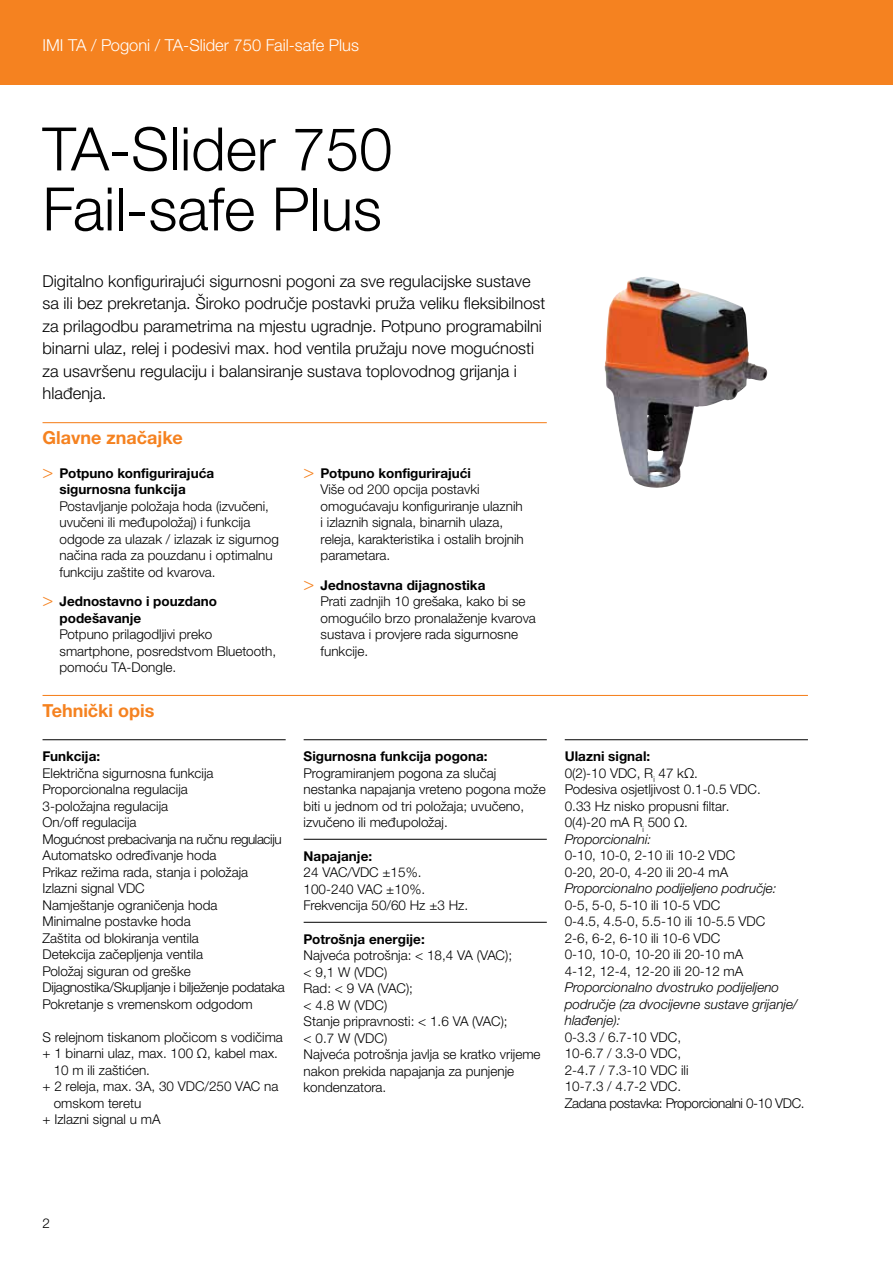
<style>
.page{position:relative;width:893px;height:1263px;background:#fff}
.page>*{position:absolute;margin:0;border:0;box-sizing:border-box;transform-origin:0 0}
.t1{font:300 60px/60px "Helvetica Neue LTW1 G";color:#000}
.t2{font:700 18px "Helvetica Neue LTW1 G";color:#f58220}
.t3{font:300 16.5px/22.5px "Helvetica Neue LTW1 G";color:#000}
.t4{font:300 16.5px "Helvetica Neue LTW1 G";color:#fff}
.t5{font:300 13.5px/16.5px "Helvetica Neue LTW1 G";color:#000}
.t6{font:700 13.5px/16.5px "Helvetica Neue LTW1 G";color:#000}
.t7{font:italic 300 13.5px/16.5px "Helvetica Neue LTW1 G";color:#000}
.t8{font:300 13.5px/16.5px "Helvetica Neue LTW1 G";letter-spacing:-.03em;color:#000}
.s1{font-family:"Helvetica Neue LT Std";font-weight:300;font-size:18px;color:#f58220}
.s2{font-family:"Helvetica Neue LT Std";font-size:18px;color:#f58220}
.s3{font-weight:700}
.s4{font-style:italic}
</style>
<div class="page">
<div style="left:0;top:0;width:893px;height:85px;background:#f58220"></div>
<hr style="left:43px;top:422px;width:504px;height:1px;background:#f58220">
<hr style="left:43px;top:695px;width:765px;height:1px;background:#f58220">
<hr style="left:43px;top:739px;width:243px;height:1px;background:#000">
<hr style="left:304px;top:739px;width:243px;height:1px;background:#000">
<hr style="left:304px;top:839px;width:243px;height:1px;background:#000">
<hr style="left:304px;top:922px;width:243px;height:1px;background:#000">
<hr style="left:565px;top:739px;width:243px;height:1px;background:#000">
<img style="left:604px;top:277px;width:164px;height:211px">
<p class="t4" style="left:43px;top:35px;width:318px">IMI TA / Pogoni / TA-Slider 750 Fail-safe Plus</p>
<h1 class="t1" style="left:43px;top:119px;width:351px">TA-Slider 750<br>Fail-safe Plus</h1>
<p class="t3" style="left:43px;top:270px;width:504px">Digitalno konfigurirajući sigurnosni pogoni za sve regulacijske sustave sa ili bez prekretanja. Široko područje postavki pruža veliku fleksibilnost za prilagodbu parametrima na mjestu ugradnje. Potpuno programabilni binarni ulaz, relej i podesivi max. hod ventila pružaju nove mogućnosti za usavršenu regulaciju i balansiranje sustava toplovodnog grijanja i hlađenja.</p>
<h2 class="t2" style="left:43px;top:427px;width:142px">Glavne značajke</h2>
<p class="t6" style="left:60px;top:465px;width:156px;text-indent:-17px"><span class="s1">&gt;</span> Potpuno konfigurirajuća sigurnosna funkcija</p>
<p class="t5" style="left:60px;top:498px;width:221px">Postavljanje položaja hoda (izvučeni, uvučeni ili međupoložaj) i funkcija odgode za ulazak / izlazak iz sigurnog načina rada za pouzdanu i optimalnu funkciju zaštite od kvarova.</p>
<p class="t6" style="left:60px;top:593px;width:159px;text-indent:-17px"><span class="s1">&gt;</span> Jednostavno i pouzdano podešavanje</p>
<p class="t5" style="left:60px;top:626px;width:218px">Potpuno prilagodljivi preko smartphone, posredstvom Bluetooth, pomoću TA-Dongle.</p>
<p class="t5" style="left:321px;top:465px;width:205px;text-indent:-17px"><span class="s2">&gt;</span> <span class="s3">Potpuno konfigurirajući<br></span>Više od 200 opcija postavki omogućavaju konfiguriranje ulaznih i izlaznih signala, binarnih ulaza, releja, karakteristika i ostalih brojnih parametara.</p>
<p class="t5" style="left:321px;top:577px;width:217px;text-indent:-17px"><span class="s2">&gt;</span> <span class="s3">Jednostavna dijagnostika<br></span>Prati zadnjih 10 grešaka, kako bi se omogućilo brzo pronalaženje kvarova sustava i provjere rada sigurnosne funkcije.</p>
<h2 class="t2" style="left:43px;top:700px;width:114px">Tehnički opis</h2>
<p class="t6" style="left:43px;top:748px;width:59px">Funkcija:</p>
<p class="t5" style="left:43px;top:765px;width:244px">Električna sigurnosna funkcija<br>Proporcionalna regulacija<br>3-položajna regulacija<br>On/off regulacija<br>Mogućnost prebacivanja na ručnu regulaciju<br>Automatsko određivanje hoda<br>Prikaz režima rada, stanja i položaja<br>Izlazni signal VDC<br>Namještanje ograničenja hoda<br>Minimalne postavke hoda<br>Zaštita od blokiranja ventila<br>Detekcija začepljenja ventila<br>Položaj siguran od greške<br>Dijagnostika/Skupljanje i bilježenje podataka<br>Pokretanje s vremenskom odgodom</p>
<p class="t5" style="left:43px;top:1029px;width:242px">S relejnom tiskanom pločicom s vodičima</p>
<p class="t5" style="left:43px;top:1045px;width:237px">+ 1 binarni ulaz, max. 100 Ω, kabel max.</p>
<p class="t5" style="left:54px;top:1062px;width:98px">10 m ili zaštićen.</p>
<p class="t5" style="left:43px;top:1078px;width:237px">+ 2 releja, max. 3A, 30 VDC/250 VAC na</p>
<p class="t5" style="left:54px;top:1095px;width:89px">omskom teretu</p>
<p class="t5" style="left:43px;top:1111px;width:120px">+ Izlazni signal u mA</p>
<p class="t6" style="left:304px;top:748px;width:186px">Sigurnosna funkcija pogona:</p>
<p class="t5" style="left:304px;top:765px;width:243px">Programiranjem pogona za slučaj nestanka napajanja vreteno pogona može biti u jednom od tri položaja; uvučeno, izvučeno ili međupoložaj.</p>
<p class="t6" style="left:304px;top:848px;width:70px">Napajanje:</p>
<p class="t5" style="left:304px;top:864px;width:166px">24 VAC/VDC ±15%.<br>100-240 VAC ±10%.<br>Frekvencija 50/60 Hz ±3 Hz.</p>
<p class="t6" style="left:304px;top:931px;width:123px">Potrošnja energije:</p>
<p class="t5" style="left:304px;top:947px;width:238px">Najveća potrošnja: &lt; 18,4 VA (VAC);<br>&lt; 9,1 W (VDC)<br>Rad: &lt; 9 VA (VAC);<br>&lt; 4.8 W (VDC)<br>Stanje pripravnosti: &lt; 1.6 VA (VAC);<br>&lt; 0.7 W (VDC)<br>Najveća potrošnja javlja se kratko vrijeme nakon prekida napajanja za punjenje kondenzatora.</p>
<p class="t5" style="left:565px;top:748px;width:197px"><span class="s3">Ulazni signal:<br></span>0(2)-10 VDC, R<sub>i</sub> 47 kΩ.<br>Podesiva osjetljivost 0.1-0.5 VDC.<br>0.33 Hz nisko propusni filtar.<br>0(4)-20 mA R<sub>i</sub> 500 Ω.<br><span class="s4">Proporcionalni:</span></p>
<p class="t5" style="left:565px;top:847px;width:172px">0-10, 10-0, 2-10 ili 10-2 VDC<br>0-20, 20-0, 4-20 ili 20-4 mA</p>
<p class="t7" style="left:565px;top:880px;width:213px">Proporcionalno podijeljeno područje:</p>
<p class="t5" style="left:565px;top:897px;width:202px">0-5, 5-0, 5-10 ili 10-5 VDC<br>0-4.5, 4.5-0, 5.5-10 ili 10-5.5 VDC<br>2-6, 6-2, 6-10 ili 10-6 VDC<br>0-10, 10-0, 10-20 ili 20-10 mA<br>4-12, 12-4, 12-20 ili 20-12 mA</p>
<p class="t7" style="left:565px;top:979px;width:234px">Proporcionalno dvostruko podijeljeno područje (za dvocijevne sustave grijanje/ hlađenje):</p>
<p class="t8" style="left:565px;top:1029px;width:241px">0-3.3 / 6.7-10 VDC,<br>10-6.7 / 3.3-0 VDC,<br>2-4.7 / 7.3-10 VDC ili<br>10-7.3 / 4.7-2 VDC.<br>Zadana postavka: Proporcionalni 0-10 VDC.</p>
<p class="t5" style="left:43px;top:1215px;width:9px">2</p>
</div>
